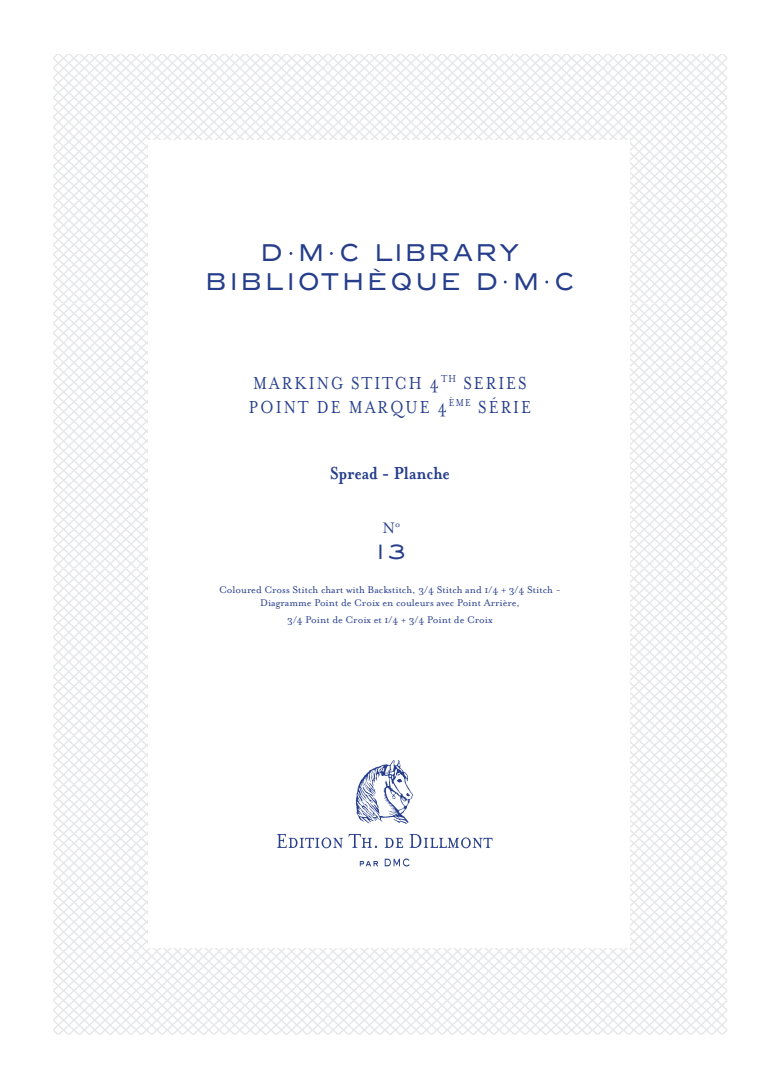
<style>
.page{position:relative;width:780px;height:1088px;background:#fff}
.page>*{position:absolute;margin:0;border:0;box-sizing:border-box;transform-origin:0 0}
.t1{font:24px "Zeppelin 42";letter-spacing:.26em;color:#253d8b;scale:.85 1}
.t2{font:24px "Zeppelin 42";letter-spacing:.22em;color:#253d8b;scale:.85 1}
.t3{font:500 22px "Sackers Gothic Std";color:#253d8b}
.t4{font:20px "Mrs Eaves Roman";letter-spacing:.12em;color:#253d8b;scale:.85 1}
.t5{font:700 20px "Mrs Eaves OT";color:#253d8b;scale:.85 1}
.t6{font:17.5px "Mrs Eaves OT";color:#253d8b}
.t7{font:11.25px "Mrs Eaves OT";color:#253d8b}
</style>
<div class="page">
<svg style="left:53px;top:569px;width:95px;height:264px"></svg>
<svg style="left:53px;top:833px;width:674px;height:202px"></svg>
<svg style="left:630px;top:569px;width:97px;height:264px"></svg>
<svg style="left:53px;top:54px;width:337px;height:250px"></svg>
<svg style="left:53px;top:304px;width:95px;height:265px"></svg>
<svg style="left:390px;top:54px;width:337px;height:250px"></svg>
<svg style="left:630px;top:304px;width:97px;height:265px"></svg>
<div style="left:148px;top:140px;width:481px;height:807px;background:#fff"></div>
<svg style="left:277px;top:834px;width:100px;height:14px"></svg>
<svg style="left:384px;top:838px;width:19px;height:10px"></svg>
<svg style="left:409px;top:834px;width:83px;height:14px"></svg>
<svg style="left:360px;top:861px;width:18px;height:5px"></svg>
<svg style="left:384px;top:858px;width:25px;height:8px"></svg>
<svg style="left:355px;top:760px;width:58px;height:64px"></svg>
<p class="t2" style="left:262px;top:240px;width:303px">D M C LIBRARY</p>
<p class="t1" style="left:206px;top:268px;width:433px">BIBLIOTHÈQUE D M C</p>
<p class="t4" style="left:253px;top:372px;width:323px">MARKING STITCH 4<sup>TH</sup> SERIES</p>
<p class="t4" style="left:249px;top:396px;width:333px">POINT DE MARQUE 4<sup>ÈME</sup> SÉRIE</p>
<p class="t5" style="left:330px;top:461px;width:142px">Spread - Planche</p>
<p class="t6" style="left:382px;top:518px;width:19px">N<sup>o</sup></p>
<p class="t3" style="left:374px;top:536px;width:34px">13</p>
<p class="t7" style="left:219px;top:583px;width:343px">Coloured Cross Stitch chart with Backstitch, 3/4 Stitch and 1/4 + 3/4 Stitch -</p>
<p class="t7" style="left:260px;top:596px;width:261px">Diagramme Point de Croix en couleurs avec Point Arrière,</p>
<p class="t7" style="left:287px;top:613px;width:207px">3/4 Point de Croix et 1/4 + 3/4 Point de Croix</p>
</div>
